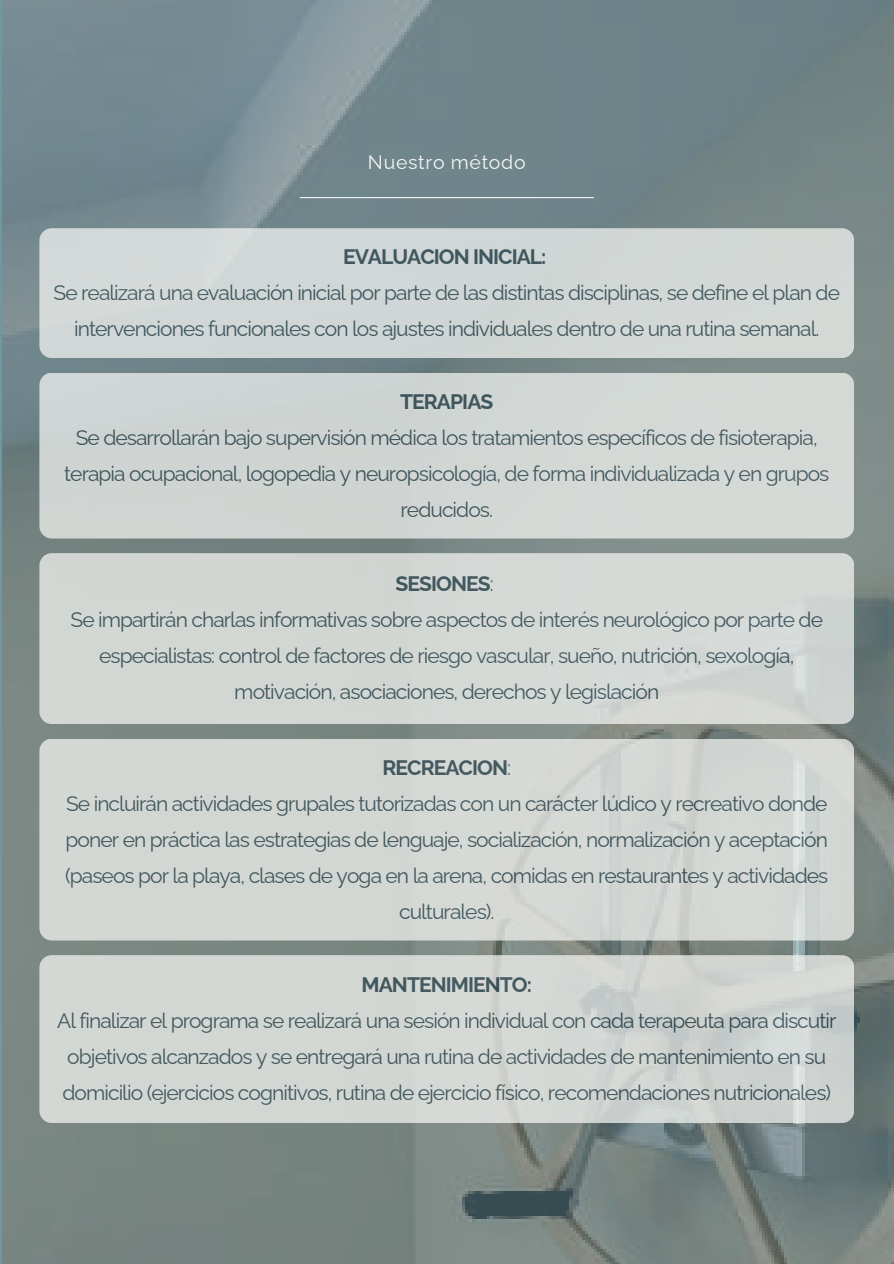
<style>
.page{position:relative;width:894px;height:1264px;background:#fff}
.page>*{position:absolute;margin:0;border:0;box-sizing:border-box;transform-origin:0 0}
.t1{font:21px/36px "Raleway";letter-spacing:-.045em;color:#2f4751;text-align:center}
.t2{font:700 21px "Raleway";letter-spacing:-.045em;color:#2f4751}
.t3{font:19.5px "Raleway";letter-spacing:.035em;color:#f5f6f3}
.s1{font-weight:700}
</style>
<div class="page">
<img style="left:2px;top:0;width:891px;height:1263px">
<hr style="left:300px;top:197px;width:293px;height:1px;background:#f5f6f3">
<div style="left:39px;top:228px;width:814px;height:130px;background:#d1d7d6"></div>
<div style="left:39px;top:553px;width:814px;height:171px;background:#d3d7d4"></div>
<div style="left:39px;top:738px;width:815px;height:202px;background:#d3d7d4"></div>
<svg style="left:39px;top:955px;width:814px;height:167px;background:#d1d5d2"></svg>
<div style="left:39px;top:372px;width:814px;height:166px;background:#d1d6d5"></div>
<p class="t3" style="left:368px;top:147px;width:159px">Nuestro método</p>
<p class="t2" style="left:343px;top:240px;width:205px">EVALUACION INICIAL:</p>
<p class="t1" style="left:54px;top:272px;width:787px">Se realizará una evaluación inicial por parte de las distintas disciplinas, se define el plan de intervenciones funcionales con los ajustes individuales dentro de una rutina semanal.</p>
<p class="t2" style="left:400px;top:384px;width:95px">TERAPIAS</p>
<p class="t1" style="left:64px;top:417px;width:766px">Se desarrollarán bajo supervisión médica los tratamientos específicos de fisioterapia, terapia ocupacional, logopedia y neuropsicología, de forma individualizada y en grupos reducidos.</p>
<p class="t1" style="left:70px;top:563px;width:753px"><span class="s1">SESIONES</span>:<br>Se impartirán charlas informativas sobre aspectos de interés neurológico por parte de especialistas: control de factores de riesgo vascular, sueño, nutrición, sexología, motivación, asociaciones, derechos y legislación</p>
<p class="t1" style="left:65px;top:747px;width:764px"><span class="s1">RECREACION</span>:<br>Se incluirán actividades grupales tutorizadas con un carácter lúdico y recreativo donde poner en práctica las estrategias de lenguaje, socialización, normalización y aceptación (paseos por la playa, clases de yoga en la arena, comidas en restaurantes y actividades culturales).</p>
<p class="t2" style="left:361px;top:968px;width:172px">MANTENIMIENTO:</p>
<p class="t1" style="left:57px;top:1000px;width:780px;text-align:left">Al finalizar el programa se realizará una sesión individual con cada terapeuta para discutir objetivos alcanzados y se entregará una rutina de actividades de mantenimiento en su domicilio (ejercicios cognitivos, rutina de ejercicio físico, recomendaciones nutricionales)</p>
</div>
